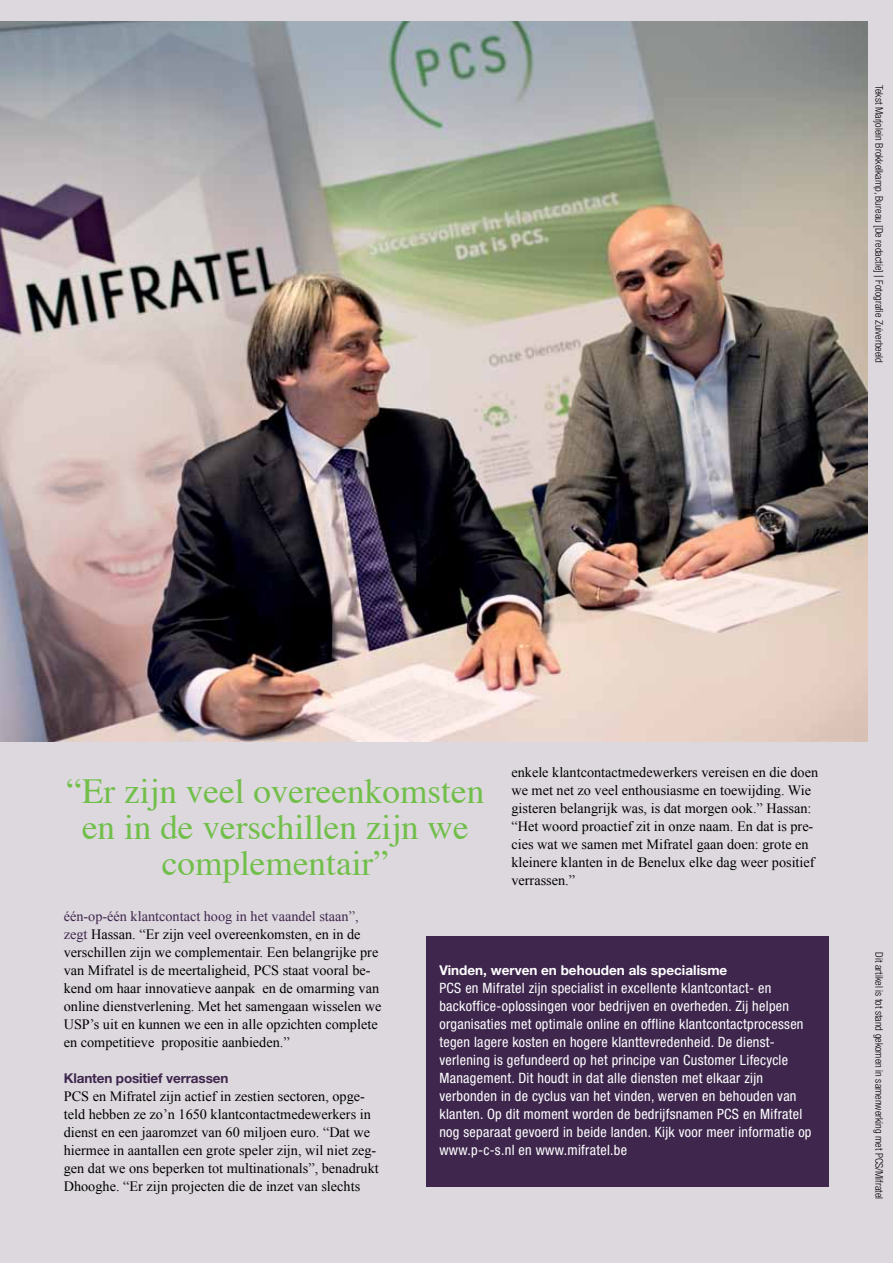
<style>
.page{position:relative;width:893px;height:1263px;background:#ddd8de}
.page>*{position:absolute;margin:0;border:0;box-sizing:border-box;transform-origin:0 0}
.t1{font:35.25px/36px "Times";color:#71bf4a;text-align:center}
.t2{font:14.25px/18px "Times New Roman";color:#000}
.t3{font:condensed 14.25px/18px "Helvetica Neue";letter-spacing:.02em;color:#fff}
.t4{font:700 13.5px "Helvetica Neue";color:#fff}
.t5{font:700 13.5px "Helvetica Neue";letter-spacing:-.01em;color:#3e264d}
.t6{font:300 condensed 10.5px "Helvetica Neue";color:#000}
.s1{font-family:"Museo Sans Rounded 300";font-weight:400;font-stretch:normal}
.s2{color:#3e264d}
</style>
<div class="page">
<img style="left:0;top:21px;width:867px;height:720px">
<div style="left:427px;top:936px;width:402px;height:250px;background:#3e264d"></div>
<p class="t6" style="left:885px;top:85px;width:279px;rotate:90deg">Tekst Marjolein Brokkelkamp, Bureau [De redactie] <span class="s1">|</span> Fotografie Zuiverbeeld</p>
<h1 class="t1" style="left:66px;top:770px;width:419px">“Er zijn veel overeenkomsten en in de verschillen zijn we complementair”</h1>
<p class="t2" style="left:511px;top:763px;width:308px">enkele klantcontactmedewerkers vereisen en die doen we met net zo veel enthousiasme en toewijding. Wie gisteren belangrijk was, is dat morgen ook.” Hassan: “Het woord proactief zit in onze naam. En dat is pre&shy;cies wat we samen met Mifratel gaan doen: grote en kleinere klanten in de Benelux elke dag weer positief verrassen.”</p>
<p class="t2" style="left:64px;top:907px;width:319px"><span class="s2">één-op-één klantcontact hoog in het vaandel staan”, zegt</span> Hassan. “Er zijn veel overeenkomsten, en in de verschillen zijn we complementair. Een belangrijke pre van Mifratel is de meertaligheid, PCS staat vooral be&shy;kend om haar innovatieve aanpak en de omarming van online dienstverlening. Met het samengaan wisselen we USP’s uit en kunnen we een in alle opzichten complete en competitieve propositie aanbieden.”</p>
<p class="t5" style="left:64px;top:1070px;width:166px">Klanten positief verrassen</p>
<p class="t2" style="left:64px;top:1087px;width:317px">PCS en Mifratel zijn actief in zestien sectoren, opge&shy;teld hebben ze zo’n 1650 klantcontactmedewerkers in dienst en een jaaromzet van 60 miljoen euro. “Dat we hiermee in aantallen een grote speler zijn, wil niet zeg&shy;gen dat we ons beperken tot multinationals”, benadrukt Dhooghe. “Er zijn projecten die de inzet van slechts</p>
<p class="t4" style="left:439px;top:962px;width:289px">Vinden, werven en behouden als specialisme</p>
<p class="t3" style="left:439px;top:979px;width:374px">PCS en Mifratel zijn specialist in excellente klantcontact- en backoffice-oplossingen voor bedrijven en overheden. Zij helpen organisaties met optimale online en offline klantcontactprocessen tegen lagere kosten en hogere klanttevredenheid. De dienst&shy;verlening is gefundeerd op het principe van Customer Lifecycle Management. Dit houdt in dat alle diensten met elkaar zijn verbonden in de cyclus van het vinden, werven en behouden van klanten. Op dit moment worden de bedrijfsnamen PCS en Mifratel nog separaat gevoerd in beide landen. Kijk voor meer informatie op www.p-c-s.nl en www.mifratel.be</p>
<p class="t6" style="left:885px;top:952px;width:248px;rotate:90deg">Dit artikel is tot stand gekomen in samenwerking met PCS/Mifratel</p>
</div>
